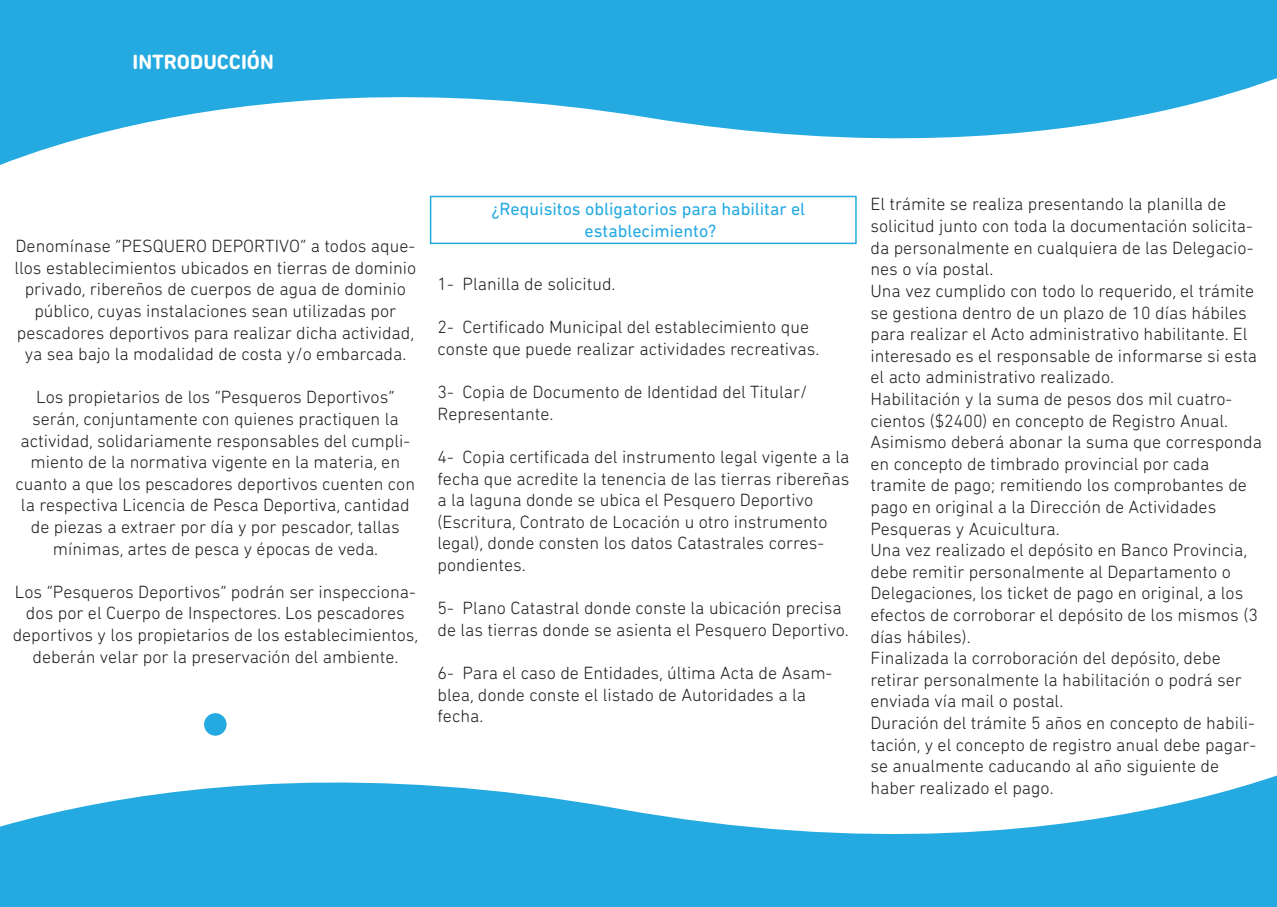
<style>
.page{position:relative;width:1277px;height:907px;background:#fff}
.page>*{position:absolute;margin:0;border:0;box-sizing:border-box;transform-origin:0 0}
.t1{font:700 21px "DIN Next Rounded LT Pro";color:#fff}
.t2{font:300 18px/21.6px "DIN Next Rounded LT Pro";color:#231f20}
.t3{font:18px/21.6px "DIN Next Rounded LT Pro";color:#24aae1;text-align:center}
</style>
<div class="page">
<svg style="left:0;top:720px;width:1277px;height:187px;fill:#24aae1"></svg>
<svg style="left:0;top:0;width:1277px;height:165px;fill:#24aae1"></svg>
<div style="left:430px;top:196px;width:426px;height:48px;border:2px solid #24aae1"></div>
<div style="left:204px;top:713px;width:23px;height:22px;background:#24aae1;border-radius:50%"></div>
<p class="t1" style="left:133px;top:49px;width:143px">INTRODUCCIÓN</p>
<p class="t2" style="left:14px;top:235px;width:403px;text-align:center">Denomínase “PESQUERO DEPORTIVO” a todos aque&shy;llos establecimientos ubicados en tierras de dominio privado, ribereños de cuerpos de agua de dominio público, cuyas instalaciones sean utilizadas por pescadores deportivos para realizar dicha actividad, ya sea bajo la modalidad de costa y/o embarcada.</p>
<p class="t2" style="left:16px;top:386px;width:401px;text-align:center">Los propietarios de los “Pesqueros Deportivos” serán, conjuntamente con quienes practiquen la actividad, solidariamente responsables del cumpli&shy;miento de la normativa vigente en la materia, en cuanto a que los pescadores deportivos cuenten con la respectiva Licencia de Pesca Deportiva, cantidad de piezas a extraer por día y por pescador, tallas mínimas, artes de pesca y épocas de veda.</p>
<p class="t2" style="left:13px;top:580px;width:407px;text-align:center">Los “Pesqueros Deportivos” podrán ser inspecciona&shy;dos por el Cuerpo de Inspectores. Los pescadores deportivos y los propietarios de los establecimientos, deberán velar por la preservación del ambiente.</p>
<p class="t3" style="left:491px;top:198px;width:315px">¿Requisitos obligatorios para habilitar el establecimiento?</p>
<p class="t2" style="left:437px;top:273px;width:180px">1- Planilla de solicitud.</p>
<p class="t2" style="left:437px;top:316px;width:383px">2- Certificado Municipal del establecimiento que conste que puede realizar actividades recreativas.</p>
<p class="t2" style="left:437px;top:381px;width:371px">3- Copia de Documento de Identidad del Titular/<br>Representante.</p>
<p class="t2" style="left:437px;top:446px;width:413px">4- Copia certificada del instrumento legal vigente a la fecha que acredite la tenencia de las tierras ribereñas a la laguna donde se ubica el Pesquero Deportivo (Escritura, Contrato de Locación u otro instrumento legal), donde consten los datos Catastrales corres&shy;pondientes.</p>
<p class="t2" style="left:437px;top:597px;width:413px">5- Plano Catastral donde conste la ubicación precisa de las tierras donde se asienta el Pesquero Deportivo.</p>
<p class="t2" style="left:437px;top:662px;width:396px">6- Para el caso de Entidades, última Acta de Asam&shy;blea, donde conste el listado de Autoridades a la fecha.</p>
<p class="t2" style="left:870px;top:193px;width:393px">El trámite se realiza presentando la planilla de solicitud junto con toda la documentación solicita&shy;da personalmente en cualquiera de las Delegacio&shy;nes o vía postal.<br>Una vez cumplido con todo lo requerido, el trámite se gestiona dentro de un plazo de 10 días hábiles para realizar el Acto administrativo habilitante. El interesado es el responsable de informarse si esta el acto administrativo realizado.<br>Habilitación y la suma de pesos dos mil cuatro&shy;cientos ($2400) en concepto de Registro Anual.<br>Asimismo deberá abonar la suma que corresponda en concepto de timbrado provincial por cada tramite de pago; remitiendo los comprobantes de pago en original a la Dirección de Actividades Pesqueras y Acuicultura.<br>Una vez realizado el depósito en Banco Provincia, debe remitir personalmente al Departamento o Delegaciones, los ticket de pago en original, a los efectos de corroborar el depósito de los mismos (3 días hábiles).<br>Finalizada la corroboración del depósito, debe retirar personalmente la habilitación o podrá ser enviada vía mail o postal.<br>Duración del trámite 5 años en concepto de habili&shy;tación, y el concepto de registro anual debe pagar&shy;se anualmente caducando al año siguiente de haber realizado el pago.</p>
</div>
